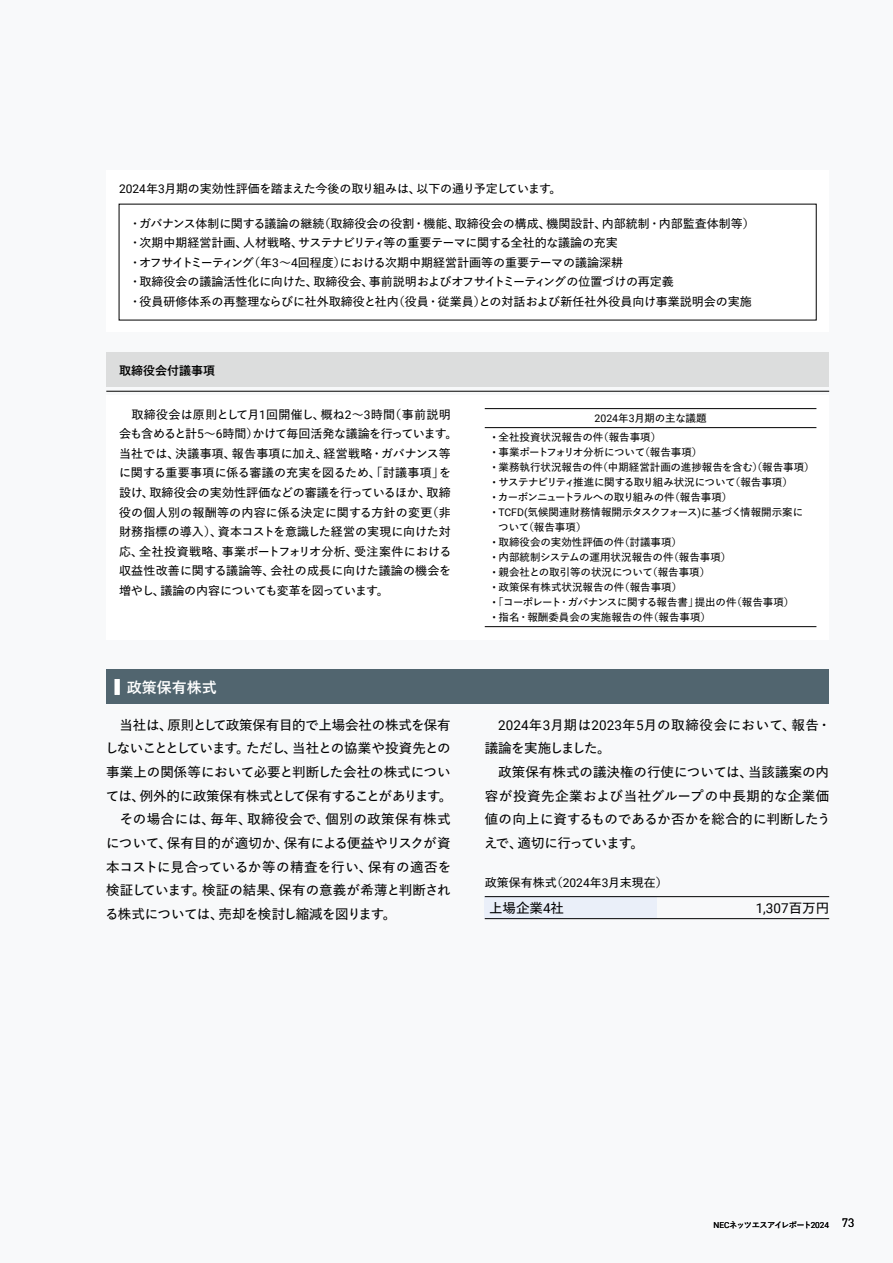
<style>
.page{position:relative;width:893px;height:1263px;background:#f8f9fa}
.page>*{position:absolute;margin:0;border:0;box-sizing:border-box;transform-origin:0 0}
.t1{font:700 15px "Yu Go Pr 6 N";color:#fff}
.t2{font:600 13.5px/23.7px "Yu Go Pr 6 N";letter-spacing:-.005em;color:#000}
.t3{font:13.5px "Roboto";color:#000}
.t4{font:600 12px/19.5px "Yu Go Pr 6 N";color:#000}
.t5{font:600 12px "Yu Go Pr 6 N";letter-spacing:-.02em;color:#000}
.t6{font:700 12px "Yu Go Pr 6 N";color:#000}
.t7{font:600 10.5px/15px "Yu Go Pr 6 N";color:#000}
.t8{font:600 10.5px "Yu Go Pr 6 N";letter-spacing:-.04em;color:#000}
.t9{font:600 10.5px "Yu Go Pr 6 N";letter-spacing:-.045em;color:#000}
.t10{font:600 10.5px "Yu Go Pr 6 N";letter-spacing:-.055em;color:#000}
.t11{font:600 10.5px "Yu Go Pr 6 N";letter-spacing:-.025em;color:#000}
.t12{font:600 8.25px "Yu Go Pr 6 N";letter-spacing:-.1em;color:#000}
.s1{font-family:"Roboto";font-weight:400}
.s2{font-family:"Yu Go Pr 6 N";font-weight:600}
.s3{font-family:"DIN Pro";font-weight:400;font-size:12px}
</style>
<div class="page">
<div style="left:106px;top:396px;width:723px;height:244px;background:#fff"></div>
<div style="left:106px;top:353px;width:723px;height:34px;background:#dcdddd"></div>
<div style="left:485px;top:897px;width:172px;height:22px;background:#eaeff9"></div>
<hr style="left:485px;top:896px;width:172px;height:1px;background:#000">
<hr style="left:657px;top:896px;width:172px;height:1px;background:#000">
<hr style="left:485px;top:918px;width:172px;height:1px;background:#000">
<hr style="left:657px;top:918px;width:172px;height:1px;background:#000">
<div style="left:106px;top:670px;width:723px;height:34px;background:#51656f"></div>
<hr style="left:115px;top:679px;width:4px;height:16px;background:#fff">
<hr style="left:106px;top:391px;width:723px;height:1px;background:#000">
<div style="left:106px;top:170px;width:723px;height:162px;background:#fff"></div>
<hr style="left:485px;top:408px;width:331px;height:1px;background:#000">
<hr style="left:485px;top:427px;width:331px;height:1px;background:#000">
<hr style="left:485px;top:626px;width:331px;height:1px;background:#000">
<p class="t5" style="left:119px;top:178px;width:444px"><span class="s1">2024</span>年<span class="s1">3</span>月期の実効性評価を踏まえた今後の取り組みは、以下の通り予定しています。</p>
<p class="t4" style="left:129px;top:212px;width:627px">・ガバナンス体制に関する議論の継続（取締役会の役割・機能、取締役会の構成、機関設計、内部統制・内部監査体制等）・次期中期経営計画、人材戦略、サステナビリティ等の重要テーマに関する全社的な議論の充実<br>・オフサイトミーティング（年<span class="s1">3</span>～<span class="s1">4</span>回程度）における次期中期経営計画等の重要テーマの議論深耕<br>・取締役会の議論活性化に向けた、取締役会、事前説明およびオフサイトミーティングの位置づけの再定義<br>・役員研修体系の再整理ならびに社外取締役と社内（役員・従業員）との対話および新任社外役員向け事業説明会の実施</p>
<p class="t6" style="left:119px;top:363px;width:97px">取締役会付議事項</p>
<p class="t4" style="left:119px;top:403px;width:340px">　取締役会は原則として月<span class="s1">1</span>回開催し、概ね<span class="s1">2</span>～<span class="s1">3</span>時間（事前説明会も含めると計<span class="s1">5</span>～<span class="s1">6</span>時間）かけて毎回活発な議論を行っています。当社では、決議事項、報告事項に加え、経営戦略・ガバナンス等に関する重要事項に係る審議の充実を図るため、「討議事項」を設け、取締役会の実効性評価などの審議を行っているほか、取締役の個人別の報酬等の内容に係る決定に関する方針の変更（非財務指標の導入）、資本コストを意識した経営の実現に向けた対応、全社投資戦略、事業ポートフォリオ分析、受注案件における収益性改善に関する議論等、会社の成長に向けた議論の機会を増やし、議論の内容についても変革を図っています。</p>
<p class="t1" style="left:127px;top:679px;width:91px">政策保有株式</p>
<p class="t7" style="left:595px;top:409px;width:114px"><span class="s1">2024</span>年<span class="s1">3</span>月期の主な議題</p>
<p class="t7" style="left:492px;top:428px;width:170px"><span class="s1">•</span> 全社投資状況報告の件（報告事項）</p>
<p class="t11" style="left:492px;top:442px;width:211px"><span class="s1">•</span> 事業ポートフォリオ分析について（報告事項）</p>
<p class="t7" style="left:492px;top:458px;width:324px"><span class="s1">•</span> 業務執行状況報告の件（中期経営計画の進捗報告を含む）（報告事項）</p>
<p class="t9" style="left:492px;top:472px;width:302px"><span class="s1">•</span> サステナビリティ推進に関する取り組み状況について（報告事項）</p>
<p class="t10" style="left:492px;top:487px;width:242px"><span class="s1">•</span> カーボンニュートラルへの取り組みの件（報告事項）</p>
<p class="t7" style="left:498px;top:503px;width:307px;text-indent:-6px"><span class="s1">• TCFD(</span>気候関連財務情報開示タスクフォース<span class="s1">)</span>に基づく情報開示案について（報告事項）</p>
<p class="t7" style="left:492px;top:533px;width:191px"><span class="s1">•</span> 取締役会の実効性評価の件（討議事項）</p>
<p class="t7" style="left:492px;top:548px;width:240px"><span class="s1">•</span> 内部統制システムの運用状況報告の件（報告事項）</p>
<p class="t7" style="left:492px;top:563px;width:219px"><span class="s1">•</span> 親会社との取引等の状況について（報告事項）</p>
<p class="t7" style="left:492px;top:578px;width:191px"><span class="s1">•</span> 政策保有株式状況報告の件（報告事項）</p>
<p class="t8" style="left:492px;top:592px;width:303px"><span class="s1">•</span> 「コーポレート・ガバナンスに関する報告書」提出の件（報告事項）</p>
<p class="t7" style="left:492px;top:608px;width:220px"><span class="s1">•</span> 指名・報酬委員会の実施報告の件（報告事項）</p>
<p class="t2" style="left:105px;top:711px;width:349px">　当社は、原則として政策保有目的で上場会社の株式を保有しないこととしています。ただし、当社との協業や投資先との事業上の関係等において必要と判断した会社の株式については、例外的に政策保有株式として保有することがあります。　その場合には、毎年、取締役会で、個別の政策保有株式について、保有目的が適切か、保有による便益やリスクが資本コストに見合っているか等の精査を行い、保有の適否を検証しています。検証の結果、保有の意義が希薄と判断される株式については、売却を検討し縮減を図ります。</p>
<p class="t2" style="left:484px;top:711px;width:348px;text-indent:14px"><span class="s1">2024</span>年<span class="s1">3</span>月期は<span class="s1">2023</span>年<span class="s1">5</span>月の取締役会において、報告・議論を実施しました。<br>　政策保有株式の議決権の行使については、当該議案の内容が投資先企業および当社グループの中長期的な企業価値の向上に資するものであるか否かを総合的に判断したうえで、適切に行っています。</p>
<p class="t4" style="left:485px;top:871px;width:184px">政策保有株式（<span class="s1">2024</span>年<span class="s1">3</span>月末現在）</p>
<p class="t2" style="left:489px;top:894px;width:77px">上場企業<span class="s1">4</span>社</p>
<p class="t3" style="left:756px;top:898px;width:75px">1,307<span class="s2">百万円</span></p>
<p class="t12" style="left:713px;top:1217px;width:143px"><span class="s1">NEC</span>ネッツエスアイレポート<span class="s1">2024</span> <span class="s3">73</span></p>
</div>
